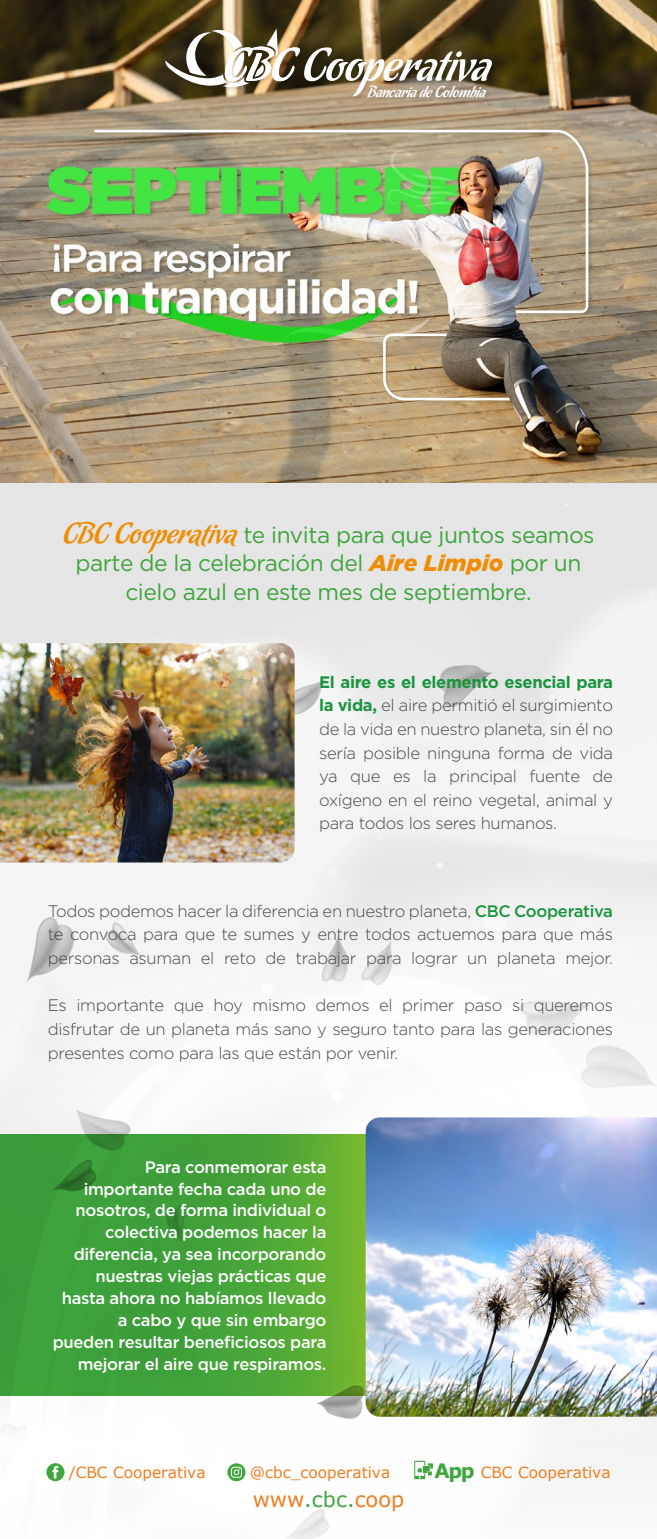
<style>
.page{position:relative;width:657px;height:1539px;background:#fff}
.page>*{position:absolute;margin:0;border:0;box-sizing:border-box;transform-origin:0 0}
.t1{font:22.75px/28px "Gotham";letter-spacing:-.02em;color:#3fa53d;text-align:center}
.t2{font:21px "Verdana";color:#ed7d20}
.t3{font:300 16.62px/23.6px "Gotham";letter-spacing:-.02em;color:#484848;text-align:justify}
.t4{font:500 16.62px/21.9px "Gotham";letter-spacing:-.02em;color:#fff;text-align:right}
.t5{font:15.58px "Chocolate Amargo";color:#fff}
.t6{font:15.31px "Verdana";color:#ed7d20}
.s1{font-family:"Chocolate Caliente";font-size:28.88px;color:#ee8e06}
.s2{font-weight:900;font-style:italic;color:#ee8e06}
.s3{font-weight:700;color:#1a953d}
.s4{font-weight:500;color:#1a953d}
.s5{font-weight:700;font-size:19.78px;color:#3fa53d}
.s6{color:#3fa53d}
</style>
<div class="page">
<img style="left:0;top:482px;width:656px;height:1056px">
<svg style="left:0;top:1134px;width:365px;height:260px;background:#47a338"></svg>
<img style="left:0;top:0;width:656px;height:482px">
<img style="left:0;top:643px;width:294px;height:219px">
<img style="left:365px;top:1117px;width:291px;height:299px">
<img style="left:92px;top:128px;width:501px;height:190px">
<img style="left:94px;top:130px;width:494px;height:183px">
<img style="left:381px;top:332px;width:133px;height:73px">
<svg style="left:383px;top:333px;width:127px;height:67px;background:#99866b"></svg>
<svg style="left:227px;top:1462px;width:18px;height:19px"></svg>
<svg style="left:46px;top:1462px;width:18px;height:18px"></svg>
<svg style="left:414px;top:1460px;width:18px;height:18px"></svg>
<img style="left:163px;top:28px;width:334px;height:81px">
<img style="left:165px;top:29px;width:326px;height:67px">
<p class="t5" style="left:367px;top:83px;width:119px">Bancaria de Colombia</p>
<h1 class="t1" style="left:62px;top:521px;width:533px"><span class="s1">CBC Cooperativa</span> te invita para que juntos seamos parte de la celebración del <span class="s2">Aire Limpio</span> por un cielo azul en este mes de septiembre.</h1>
<p class="t3" style="left:319px;top:669px;width:295px"><span class="s3">El aire es el elemento esencial para la vida,</span> el aire permitió el surgimiento de la vida en nuestro planeta, sin él no sería posible ninguna forma de vida ya que es la principal fuente de oxígeno en el reino vegetal, animal y para todos los seres humanos.</p>
<p class="t3" style="left:48px;top:898px;width:566px">Todos podemos hacer la diferencia en nuestro planeta, <span class="s4">CBC Cooperativa </span>te convoca para que te sumes y entre todos actuemos para que más personas asuman el reto de trabajar para lograr un planeta mejor.</p>
<p class="t3" style="left:48px;top:993px;width:566px">Es importante que hoy mismo demos el primer paso si queremos disfrutar de un planeta más sano y seguro tanto para las generaciones presentes como para las que están por venir.</p>
<p class="t4" style="left:53px;top:1155px;width:275px">Para conmemorar esta importante fecha cada uno de nosotros, de forma individual o colectiva podemos hacer la diferencia, ya sea incorporando nuestras viejas prácticas que hasta ahora no habíamos llevado a cabo y que sin embargo pueden resultar beneficiosos para mejorar el aire que respiramos.</p>
<p class="t6" style="left:69px;top:1462px;width:138px">/CBC Cooperativa</p>
<p class="t6" style="left:250px;top:1462px;width:142px">@cbc_cooperativa</p>
<p class="t6" style="left:434px;top:1462px;width:177px"><span class="s5">App</span> CBC Cooperativa</p>
<p class="t2" style="left:252px;top:1485px;width:153px">www<span class="s6">.cbc.</span>coop</p>
</div>
